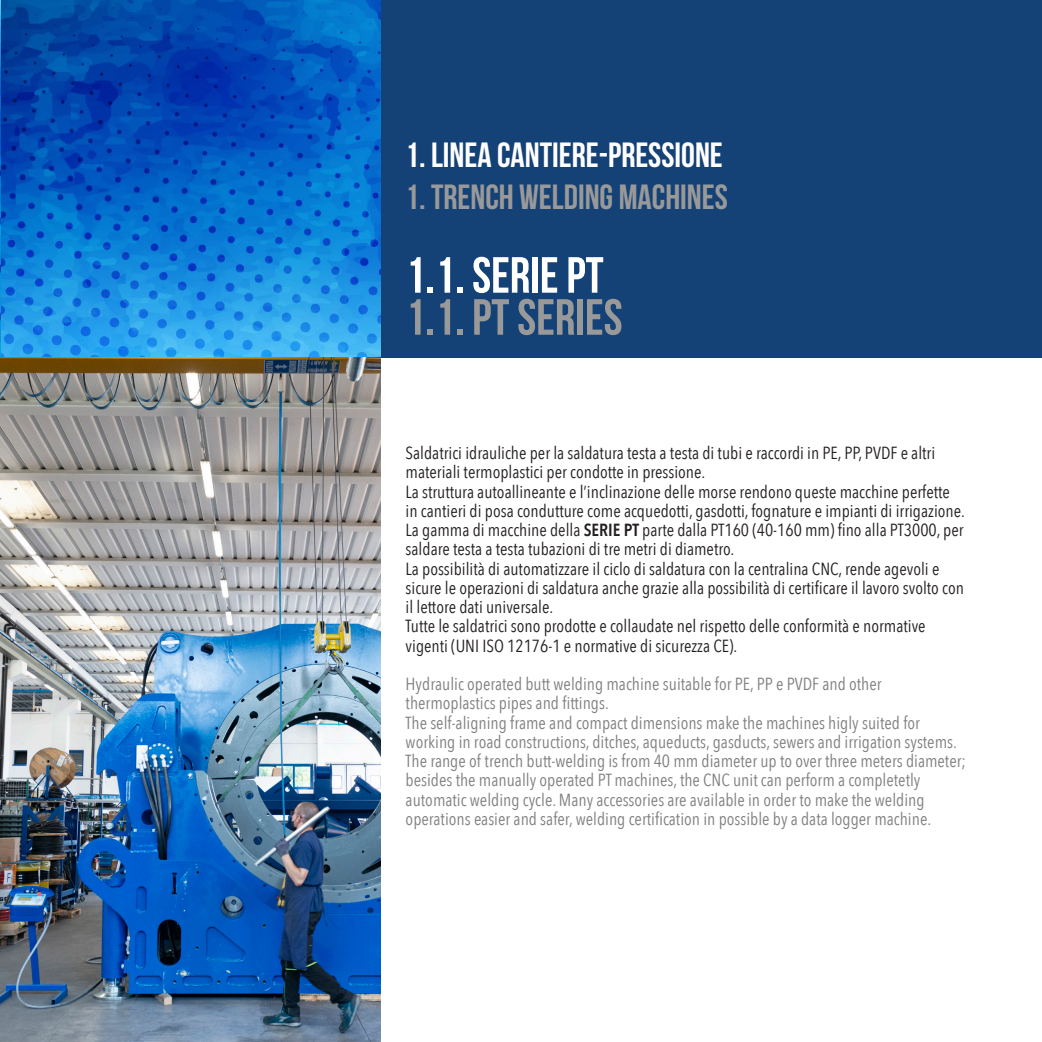
<style>
.page{position:relative;width:1042px;height:1042px;background:#fff}
.page>*{position:absolute;margin:0;border:0;box-sizing:border-box;transform-origin:0 0}
.t1{font:50.75px "Bebas Neue";color:#999}
.t2{font:50.75px "Bebas Neue";color:#fff}
.t3{font:35px "Bebas Neue";color:#fff}
.t4{font:35px "Bebas Neue";color:#999}
.t5{font:17.5px/19.2px "Avenir Next Condensed";color:#231f20}
.t6{font:17.5px/19.2px "Avenir Next Condensed";color:#808080}
.s1{font-weight:600}
</style>
<div class="page">
<div style="left:380px;top:0;width:662px;height:357px;background:#144276"></div>
<img style="left:0;top:0;width:380px;height:1042px">
<img style="left:0;top:357px;width:1px;height:685px">
<p class="t3" style="left:405px;top:135px;width:319px">1. LINEA CANTIERE-PRESSIONE</p>
<p class="t4" style="left:405px;top:177px;width:324px">1. TRENCH WELDING MACHINES</p>
<p class="t2" style="left:405px;top:247px;width:200px">1.1. SERIE PT</p>
<p class="t1" style="left:405px;top:289px;width:219px">1.1. PT SERIES</p>
<p class="t5" style="left:406px;top:442px;width:531px">Saldatrici idrauliche per la saldatura testa a testa di tubi e raccordi in PE, PP, PVDF e altri materiali termoplastici per condotte in pressione.</p>
<p class="t5" style="left:406px;top:481px;width:561px">La struttura autoallineante e l’inclinazione delle morse rendono queste macchine perfette in cantieri di posa condutture come acquedotti, gasdotti, fognature e impianti di irrigazione.<br>La gamma di macchine della <span class="s1">SERIE PT</span> parte dalla PT160 (40-160 mm) fino alla PT3000, per saldare testa a testa tubazioni di tre metri di diametro.</p>
<p class="t5" style="left:406px;top:558px;width:560px">La possibilità di automatizzare il ciclo di saldatura con la centralina CNC, rende agevoli e sicure le operazioni di saldatura anche grazie alla possibilità di certificare il lavoro svolto con il lettore dati universale.</p>
<p class="t5" style="left:406px;top:616px;width:521px">Tutte le saldatrici sono prodotte e collaudate nel rispetto delle conformità e normative vigenti (UNI ISO 12176-1 e normative di sicurezza CE).</p>
<p class="t6" style="left:406px;top:673px;width:477px">Hydraulic operated butt welding machine suitable for PE, PP e PVDF and other thermoplastics pipes and fittings.</p>
<p class="t6" style="left:406px;top:712px;width:562px">The self-aligning frame and compact dimensions make the machines higly suited for working in road constructions, ditches, aqueducts, gasducts, sewers and irrigation systems.<br>The range of trench butt-welding is from 40 mm diameter up to over three meters diameter; besides the manually operated PT machines, the CNC unit can perform a completetly automatic welding cycle. Many accessories are available in order to make the welding operations easier and safer, welding certification in possible by a data logger machine.</p>
</div>
